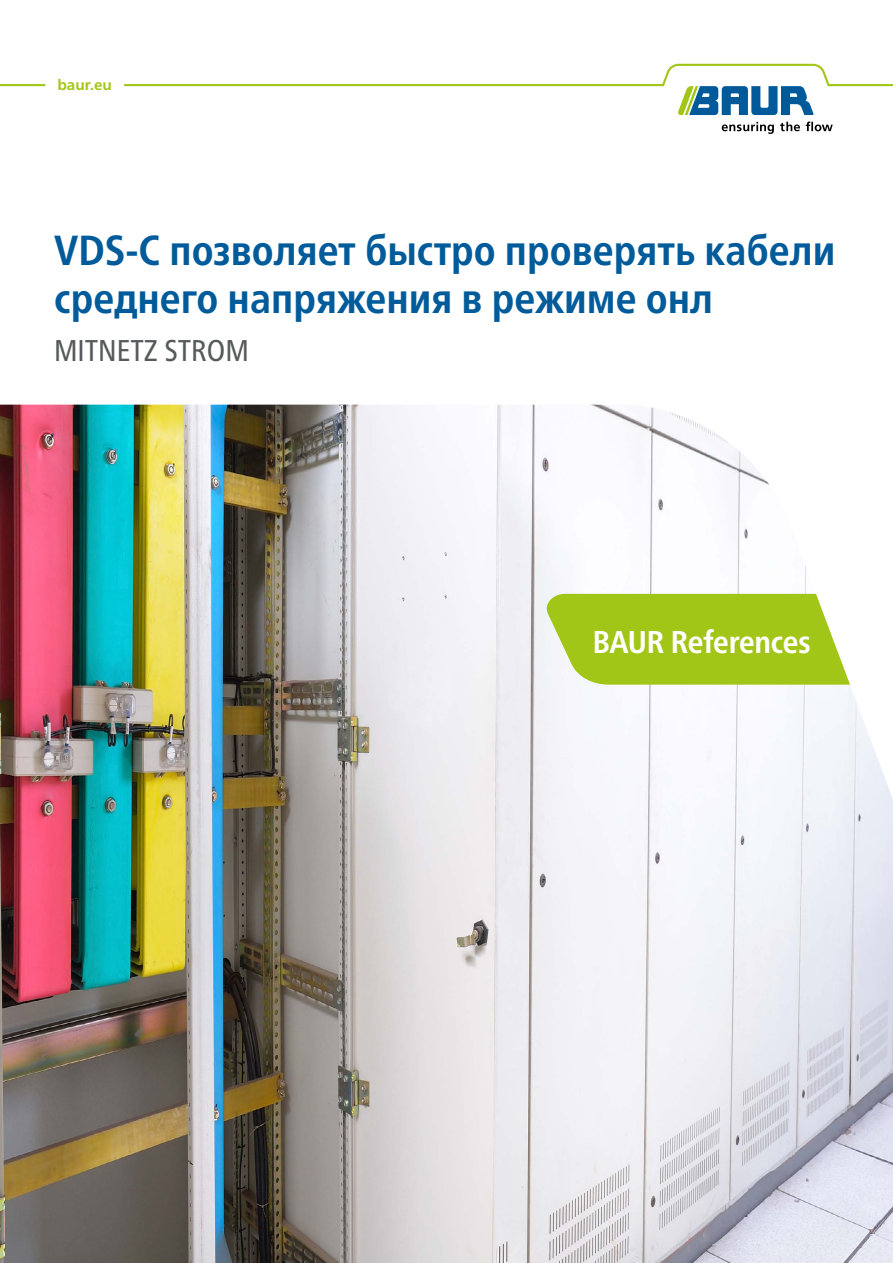
<style>
.page{position:relative;width:893px;height:1263px;background:#fff}
.page>*{position:absolute;margin:0;border:0;box-sizing:border-box;transform-origin:0 0}
.t1{font:700 condensed 42px/48px "Frutiger Neue LTW1 G";color:#005b9a}
.t2{font:700 condensed 31.5px "Frutiger Neue LTW1 G";letter-spacing:-.01em;color:#fff}
.t3{font:condensed 30px "Frutiger Neue LTW1 G";color:#555a5c}
.t4{font:700 15px "Frutiger Neue LTW1 G";letter-spacing:.005em;color:#a2c617}
</style>
<div class="page">
<svg style="left:722px;top:122px;width:52px;height:12px"></svg>
<svg style="left:780px;top:122px;width:20px;height:9px"></svg>
<svg style="left:806px;top:122px;width:27px;height:9px"></svg>
<svg style="left:0;top:64px;width:893px;height:51px"></svg>
<div style="left:46px;top:78px;width:78px;height:21px;background:#fff"></div>
<img style="left:0;top:405px;width:893px;height:858px">
<svg style="left:543px;top:594px;width:350px;height:91px"></svg>
<p class="t4" style="left:57px;top:74px;width:56px">baur.eu</p>
<p class="t1" style="left:54px;top:222px;width:783px">VDS-C позволяет быстро проверять кабели среднего напряжения в режиме онл</p>
<p class="t3" style="left:54px;top:328px;width:196px">MITNETZ STROM</p>
<p class="t2" style="left:593px;top:618px;width:219px">BAUR References</p>
</div>
